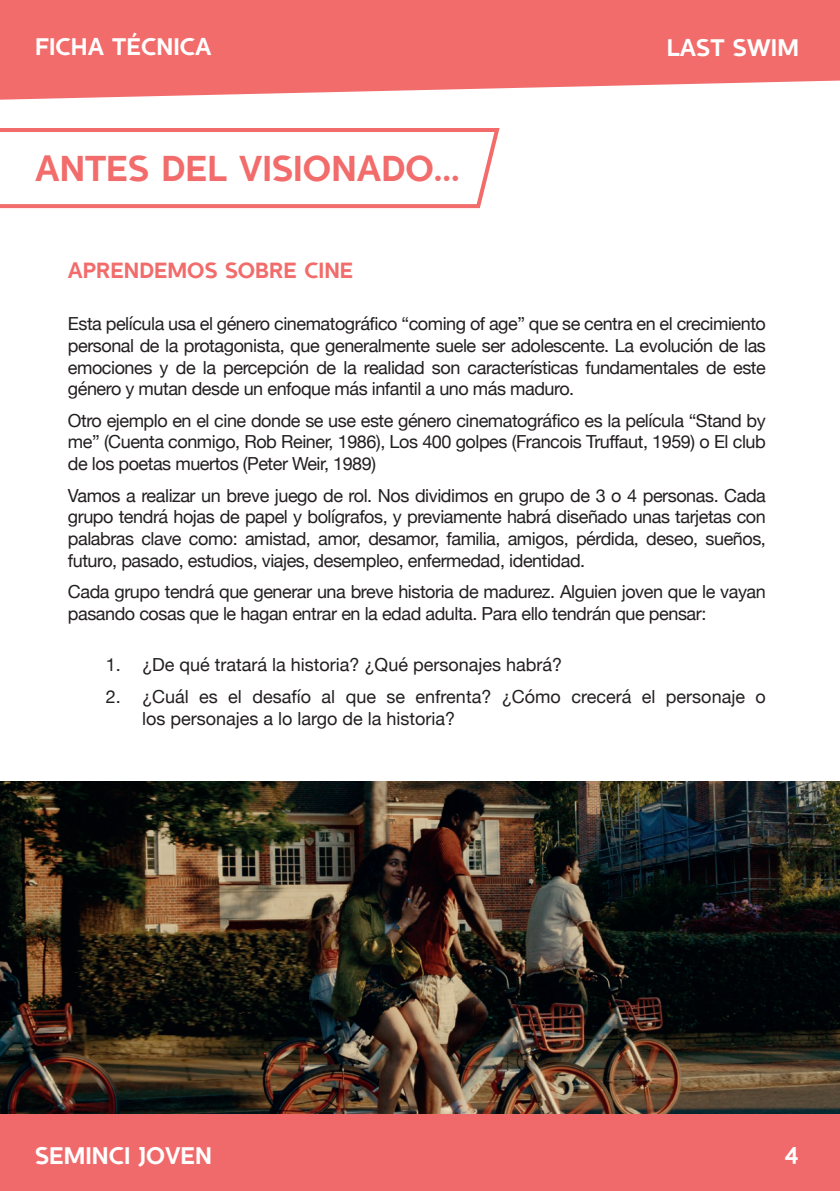
<style>
.page{position:relative;width:840px;height:1191px;background:#fff}
.page>*{position:absolute;margin:0;border:0;box-sizing:border-box;transform-origin:0 0}
.t1{font:36px "SEMINCISANS Regular";color:#f16c6b}
.t2{font:24px "SEMINCISANS Regular";color:#fff}
.t3{font:22px "SEMINCISANS Regular";color:#f16c6b}
.t4{font:18px/21.6px "Helvetica Neue";letter-spacing:-.025em;color:#231f20;text-align:justify}
.t5{font:18px/21.6px "Helvetica Neue";color:#231f20}
</style>
<div class="page">
<svg style="left:0;top:0;width:839px;height:100px;background:#f27a79"></svg>
<svg style="left:0;top:128px;width:500px;height:81px"></svg>
<img style="left:0;top:781px;width:839px;height:333px">
<div style="left:0;top:1114px;width:839px;height:77px;background:#f06a6b"></div>
<h2 class="t2" style="left:35px;top:32px;width:178px">FICHA TÉCNICA</h2>
<h2 class="t2" style="left:666px;top:33px;width:133px">LAST SWIM</h2>
<h1 class="t1" style="left:35px;top:147px;width:426px">ANTES DEL VISIONADO...</h1>
<p class="t3" style="left:68px;top:257px;width:287px">APRENDEMOS SOBRE CINE</p>
<p class="t4" style="left:68px;top:314px;width:699px">Esta película usa el género cinematográfico “coming of age” que se centra en el crecimiento personal de la protagonista, que generalmente suele ser adolescente. La evolución de las emociones y de la percepción de la realidad son características fundamentales de este género y mutan desde un enfoque más infantil a uno más maduro.</p>
<p class="t4" style="left:68px;top:411px;width:699px">Otro ejemplo en el cine donde se use este género cinematográfico es la película “Stand by me” (Cuenta conmigo, Rob Reiner, 1986), Los 400 golpes (Francois Truffaut, 1959) o El club de los poetas muertos (Peter Weir, 1989)</p>
<p class="t4" style="left:68px;top:485px;width:699px">Vamos a realizar un breve juego de rol. Nos dividimos en grupo de 3 o 4 personas. Cada grupo tendrá hojas de papel y bolígrafos, y previamente habrá diseñado unas tarjetas con palabras clave como: amistad, amor, desamor, familia, amigos, pérdida, deseo, sueños, futuro, pasado, estudios, viajes, desempleo, enfermedad, identidad.</p>
<p class="t4" style="left:68px;top:582px;width:699px">Cada grupo tendrá que generar una breve historia de madurez. Alguien joven que le vayan pasando cosas que le hagan entrar en la edad adulta. Para ello tendrán que pensar:</p>
<p class="t5" style="left:106px;top:655px;width:457px">1. ¿De qué tratará la historia? ¿Qué personajes habrá?</p>
<p class="t5" style="left:142px;top:687px;width:625px;text-indent:-36px">2. ¿Cuál es el desafío al que se enfrenta? ¿Cómo crecerá el personaje o los personajes a lo largo de la historia?</p>
<h2 class="t2" style="left:35px;top:1141px;width:178px">SEMINCI JOVEN</h2>
<h2 class="t2" style="left:783px;top:1141px;width:16px">4</h2>
</div>
